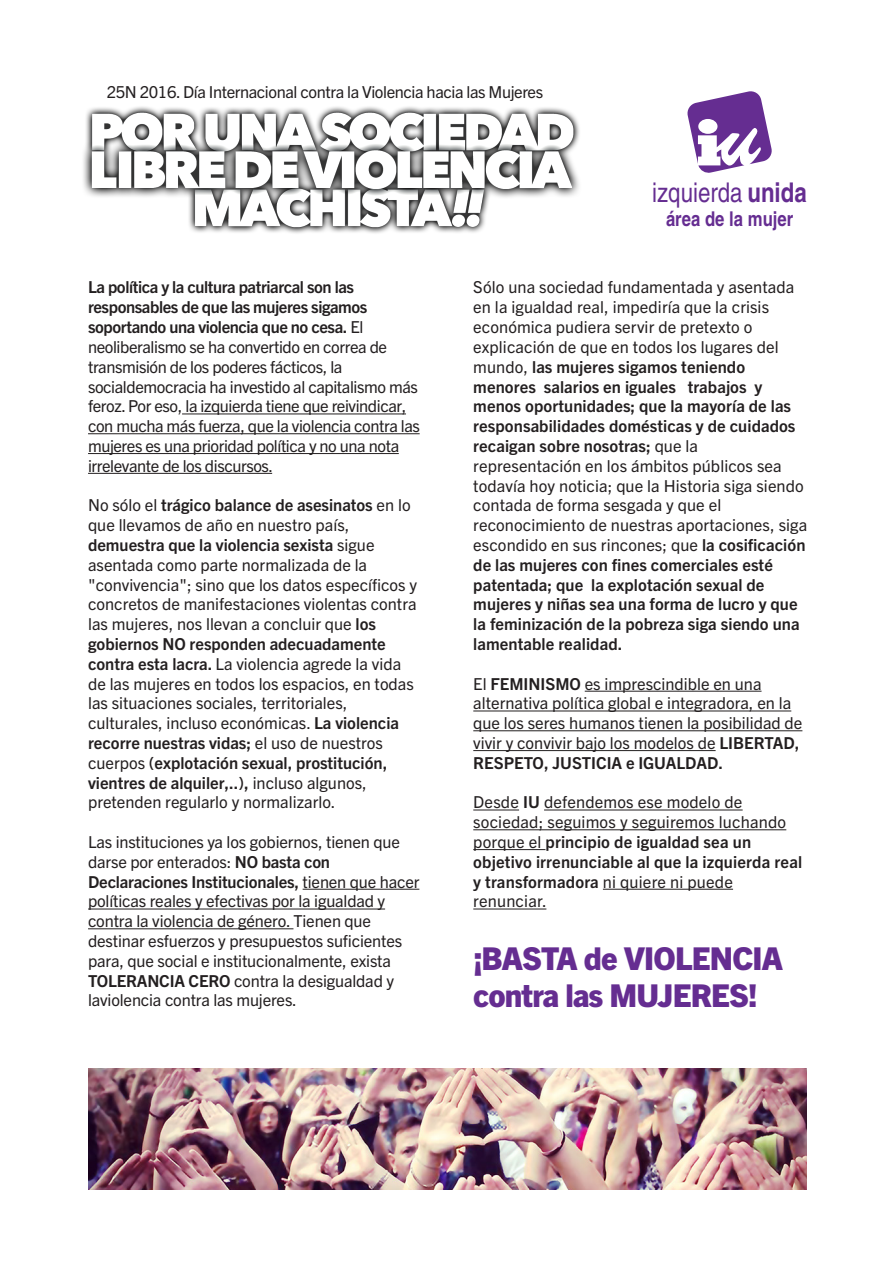
<style>
.page{position:relative;width:893px;height:1263px;background:#fff}
.page>*{position:absolute;margin:0;border:0;box-sizing:border-box;transform-origin:0 0}
.t1{font:800 31.5px/37.5px "Trade Gothic Next LT Pro";letter-spacing:-.025em;color:#652d91}
.t2{font:condensed 27.15px "Helvetica";color:#652d91}
.t3{font:700 condensed 20.4px "Helvetica";color:#652d91}
.t4{font:16.5px/19.8px "Trade Gothic Next LT Pro";letter-spacing:-.01em;color:#231f20}
.t5{font:700 16.5px/19.8px "Trade Gothic Next LT Pro";letter-spacing:.005em;color:#231f20}
.t6{font:16.5px/19.8px "Trade Gothic Next LT Pro";letter-spacing:.01em;color:#231f20}
.s1{font-weight:700}
.s2{font-weight:400}
</style>
<div class="page">
<hr style="left:182px;top:413px;width:224px;height:1px;background:#231f20">
<hr style="left:88px;top:433px;width:332px;height:1px;background:#231f20">
<hr style="left:88px;top:453px;width:311px;height:1px;background:#231f20">
<hr style="left:88px;top:473px;width:184px;height:1px;background:#231f20">
<hr style="left:303px;top:889px;width:116px;height:1px;background:#231f20">
<hr style="left:88px;top:908px;width:297px;height:1px;background:#231f20">
<hr style="left:88px;top:928px;width:205px;height:1px;background:#231f20">
<hr style="left:585px;top:691px;width:176px;height:1px;background:#231f20">
<hr style="left:473px;top:710px;width:318px;height:1px;background:#231f20">
<hr style="left:473px;top:730px;width:329px;height:1px;background:#231f20">
<hr style="left:473px;top:750px;width:243px;height:1px;background:#231f20">
<hr style="left:473px;top:809px;width:46px;height:1px;background:#231f20">
<hr style="left:544px;top:809px;width:199px;height:1px;background:#231f20">
<hr style="left:473px;top:829px;width:313px;height:1px;background:#231f20">
<hr style="left:473px;top:849px;width:72px;height:1px;background:#231f20">
<hr style="left:603px;top:889px;width:130px;height:1px;background:#231f20">
<hr style="left:473px;top:908px;width:73px;height:1px;background:#231f20">
<img style="left:89px;top:1068px;width:718px;height:122px">
<svg style="left:687px;top:91px;width:85px;height:82px"></svg>
<img style="left:83px;top:106px;width:497px;height:127px">
<p class="t4" style="left:107px;top:81px;width:438px">25N 2016. Día Internacional contra la Violencia hacia las Mujeres</p>
<h2 class="t2" style="left:652px;top:177px;width:156px">izquierda <span class="s1">unida</span></h2>
<p class="t3" style="left:666px;top:206px;width:129px">área de la mujer</p>
<p class="t4" style="left:88px;top:276px;width:333px"><span class="s1">La política y la cultura patriarcal son las responsables de que las mujeres sigamos soportando una violencia que no cesa.</span> El neoliberalismo se ha convertido en correa de transmisión de los poderes fácticos, la socialdemocracia ha investido al capitalismo más feroz. Por eso, la izquierda tiene que reivindicar, con mucha más fuerza, que la violencia contra las mujeres es una prioridad política y no una nota irrelevante de los discursos.</p>
<p class="t4" style="left:88px;top:494px;width:330px">No sólo el <span class="s1">trágico balance de asesinatos</span> en lo que llevamos de año en nuestro país, <span class="s1">demuestra que la violencia sexista</span> sigue asentada como parte normalizada de la "convivencia"; sino que los datos específicos y concretos de manifestaciones violentas contra las mujeres, nos llevan a concluir que <span class="s1">los gobiernos NO responden adecuadamente contra esta lacra.</span> La violencia agrede la vida de las mujeres en todos los espacios, en todas las situaciones sociales, territoriales, culturales, incluso económicas. <span class="s1">La violencia recorre nuestras vidas;</span> el uso de nuestros cuerpos <span class="s1">(explotación sexual, prostitución, vientres de alquiler,..),</span> incluso algunos, pretenden regularlo y normalizarlo.</p>
<p class="t4" style="left:88px;top:831px;width:333px">Las instituciones ya los gobiernos, tienen que darse por enterados: <span class="s1">NO basta con Declaraciones Institucionales,</span> tienen que hacer políticas reales y efectivas por la igualdad y contra la violencia de género. Tienen que destinar esfuerzos y presupuestos suficientes para, que social e institucionalmente, exista <span class="s1">TOLERANCIA CERO</span> contra la desigualdad y laviolencia contra las mujeres.</p>
<p class="t5" style="left:473px;top:276px;width:335px"><span class="s2">Sólo una sociedad fundamentada y asentada en la igualdad real, impediría que la crisis económica pudiera servir de pretexto o explicación de que en todos los lugares del mundo,</span> las mujeres sigamos teniendo menores salarios en iguales trabajos y menos oportunidades; que la mayoría de las responsabilidades domésticas y de cuidados recaigan sobre nosotras; <span class="s2">que la representación en los ámbitos públicos sea todavía hoy noticia; que la Historia siga siendo contada de forma sesgada y que el reconocimiento de nuestras aportaciones, siga escondido en sus rincones; que</span> la cosificación de las mujeres con fines comerciales esté patentada; que la explotación sexual de mujeres y niñas sea una forma de lucro y que la feminización de la pobreza siga siendo una lamentable realidad.</p>
<p class="t4" style="left:473px;top:672px;width:331px">El <span class="s1">FEMINISMO</span> es imprescindible en una alternativa política global e integradora, en la que los seres humanos tienen la posibilidad de vivir y convivir bajo los modelos de <span class="s1">LIBERTAD, RESPETO, JUSTICIA e IGUALDAD.</span></p>
<p class="t6" style="left:473px;top:791px;width:330px">Desde <span class="s1">IU</span> defendemos ese modelo de sociedad; seguimos y seguiremos luchando porque el <span class="s1">principio de igualdad sea un objetivo irrenunciable al que la izquierda real y transformadora</span> ni quiere ni puede renunciar.</p>
<h1 class="t1" style="left:473px;top:937px;width:311px">¡BASTA de VIOLENCIA contra las MUJERES!</h1>
</div>
